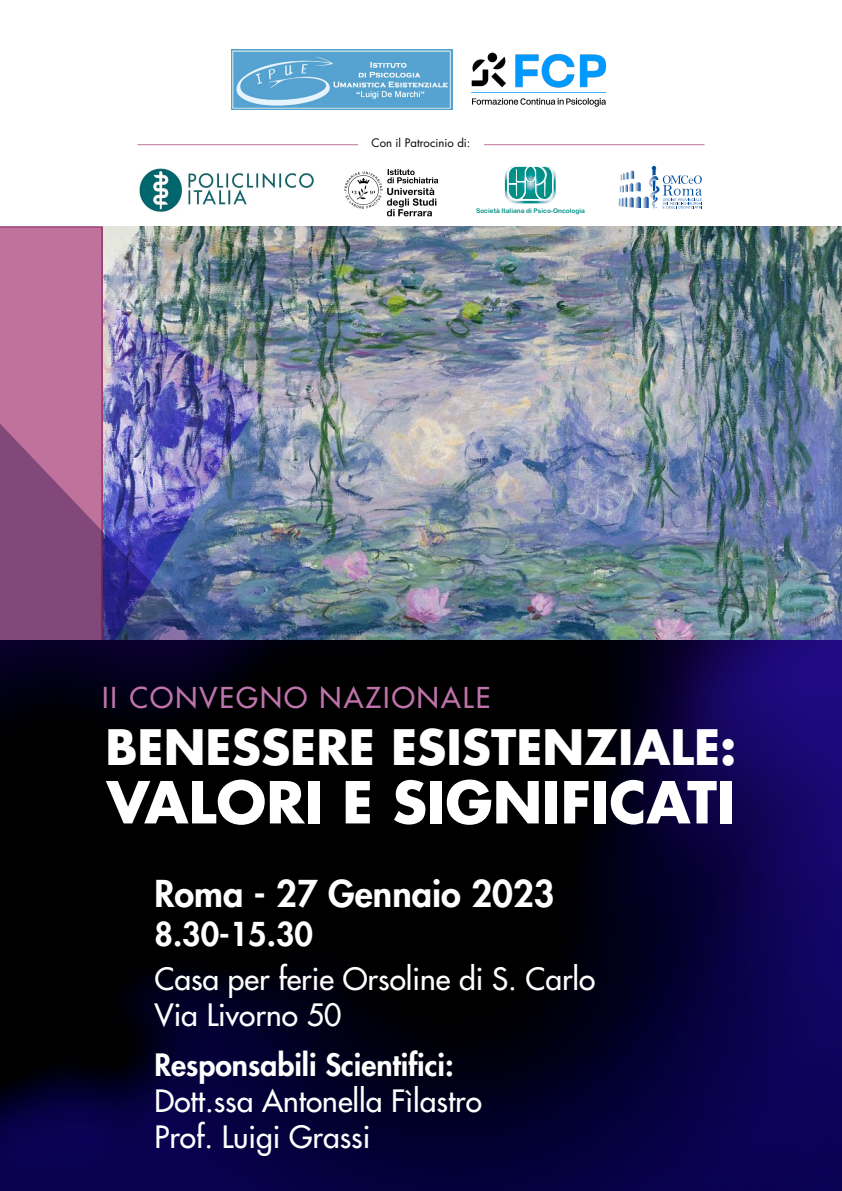
<style>
.page{position:relative;width:842px;height:1191px;background:#fff}
.page>*{position:absolute;margin:0;border:0;box-sizing:border-box;transform-origin:0 0}
.t1{font:700 56.3px "Futura Std";color:#fff}
.t2{font:700 47.5px "Futura Std";color:#fff}
.t3{font:800 36px "Futura Std";color:#fff}
.t4{font:800 32px "Futura Std";color:#fff}
.t5{font:500 30px/36px "Futura Std";color:#fff}
.t6{font:800 30px "Futura Std";color:#fff}
.t7{font:500 28px "Futura Std";letter-spacing:.075em;color:#be73aa}
.t8{font:11.4px "Futura Std";color:#000}
.t9{font:6.4px "Arial Rounded MT Bold";color:#009086}
</style>
<div class="page">
<img style="left:263px;top:227px;width:579px;height:414px">
<img style="left:103px;top:226px;width:160px;height:415px">
<div style="left:0;top:226px;width:103px;height:108px;background:#bf729b"></div>
<img style="left:0;top:334px;width:227px;height:307px">
<img style="left:0;top:641px;width:842px;height:550px">
<img style="left:505px;top:166px;width:51px;height:37px">
<svg style="left:619px;top:166px;width:83px;height:43px"></svg>
<hr style="left:137px;top:144px;width:567px;height:1px;background:#bf729b">
<div style="left:358px;top:132px;width:126px;height:21px;background:#fff"></div>
<img style="left:139px;top:168px;width:175px;height:44px">
<img style="left:344px;top:171px;width:39px;height:38px">
<img style="left:387px;top:183px;width:51px;height:34px">
<svg style="left:387px;top:169px;width:51px;height:14px"></svg>
<img style="left:232px;top:50px;width:220px;height:60px">
<img style="left:471px;top:52px;width:136px;height:55px">
<p class="t8" style="left:372px;top:135px;width:100px">Con il Patrocinio di:</p>
<p class="t9" style="left:476px;top:207px;width:110px">Società Italiana di Psico-Oncologia</p>
<p class="t7" style="left:102px;top:680px;width:390px">II CONVEGNO NAZIONALE</p>
<h2 class="t2" style="left:105px;top:716px;width:632px">BENESSERE ESISTENZIALE:</h2>
<h1 class="t1" style="left:107px;top:765px;width:630px">VALORI E SIGNIFICATI</h1>
<p class="t3" style="left:154px;top:871px;width:402px">Roma - 27 Gennaio 2023</p>
<p class="t4" style="left:154px;top:913px;width:160px">8.30-15.30</p>
<p class="t5" style="left:154px;top:961px;width:442px">Casa per ferie Orsoline di S. Carlo<br>Via Livorno 50</p>
<p class="t6" style="left:154px;top:1046px;width:301px">Responsabili Scientifici:</p>
<p class="t5" style="left:154px;top:1083px;width:329px">Dott.ssa Antonella Fìlastro<br>Prof. Luigi Grassi</p>
</div>
